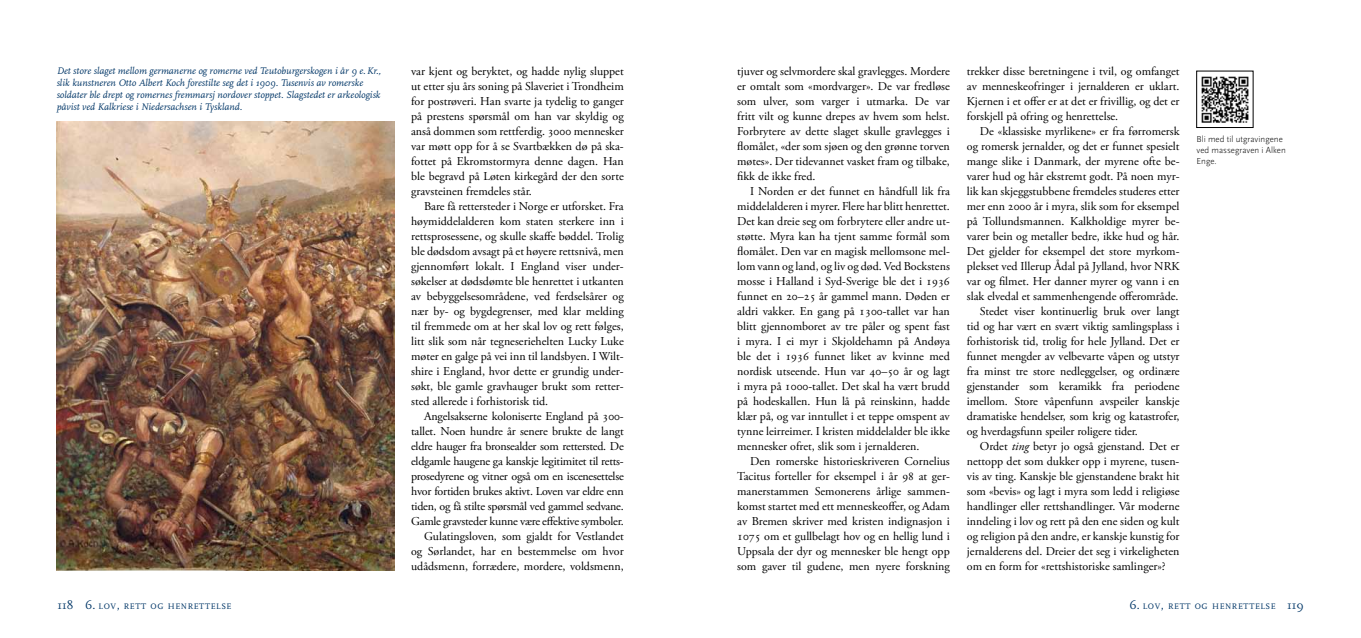
<style>
.page{position:relative;width:1361px;height:638px;background:#fff}
.page>*{position:absolute;margin:0;border:0;box-sizing:border-box;transform-origin:0 0}
.t1{font:12px/15px "Adobe Garamond Pro";color:#000;text-align:justify}
.t2{font:12px/15px "Adobe Garamond Pro";letter-spacing:-.02em;color:#000;text-align:right}
.t3{font:italic 10px/12px "Scala";color:#003667}
.t4{font:300 9px/11px "Scala Sans";color:#000}
.t5{font:8.4px "Scala";letter-spacing:.07em;color:#003667}
.s1{font-style:italic}
.s2{font-size:12px}
</style>
<div class="page">
<img style="left:56px;top:122px;width:338px;height:448px">
<img style="left:1201px;top:76px;width:48px;height:47px">
<div style="left:1196px;top:71px;width:57px;height:57px;border:1px solid #000"></div>
<p class="t3" style="left:57px;top:65px;width:326px">Det store slaget mellom germanerne og romerne ved Teutoburgerskogen i år 9 e.Kr., slik kunstneren Otto Albert Koch forestilte seg det i 1909. Tusenvis av romerske soldater ble drept og romernes fremmarsj nordover stoppet. Slagstedet er arkeologisk påvist ved Kalkriese i Niedersachsen i Tyskland.</p>
<p class="t1" style="left:737px;top:64px;width:214px">tjuver og selvmordere skal gravlegges. Mordere er omtalt som «mordvarger». De var fredløse som ulver, som varger i utmarka. De var fritt vilt og kunne drepes av hvem som helst.<br>Forbrytere av dette slaget skulle gravlegges i flomålet, «der som sjøen og den grønne torven møtes». Der tidevannet vasket fram og tilbake, fikk de ikke fred.</p>
<p class="t1" style="left:737px;top:184px;width:214px;text-indent:13px">I Norden er det funnet en håndfull lik fra middelalderen i myrer. Flere har blitt henrettet.<br>Det kan dreie seg om forbrytere eller andre ut&shy;støtte. Myra kan ha tjent samme formål som flomålet. Den var en magisk mellomsone mel&shy;lom vann og land, og liv og død. Ved Bockstens mosse i Halland i Syd-Sverige ble det i 1936 funnet en 20–25 år gammel mann. Døden er aldri vakker. En gang på 1300-tallet var han blitt gjennomboret av tre påler og spent fast i myra. I ei myr i Skjoldehamn på Andøya ble det i 1936 funnet liket av kvinne med nordisk utseende. Hun var 40–50 år og lagt i myra på 1000-tallet. Det skal ha vært brudd på hodeskallen. Hun lå på reinskinn, hadde klær på, og var inntullet i et teppe omspent av tynne leirreimer. I kristen middelalder ble ikke mennesker ofret, slik som i jernalderen.</p>
<p class="t1" style="left:737px;top:454px;width:214px;text-indent:13px">Den romerske historieskriveren Cornelius Tacitus forteller for eksempel i år 98 at ger&shy;manerstammen Semonerens årlige sammen&shy;komst startet med ett menneskeoffer, og Adam av Bremen skriver med kristen indignasjon i 1075 om et gullbelagt hov og en hellig lund i Uppsala der dyr og mennesker ble hengt opp som gaver til gudene, men nyere forskning</p>
<p class="t1" style="left:411px;top:64px;width:214px">var kjent og beryktet, og hadde nylig sluppet ut etter sju års soning på Slaveriet i Trondheim for postrøveri. Han svarte ja tydelig to ganger på prestens spørsmål om han var skyldig og anså dommen som rettferdig. 3000 mennesker var møtt opp for å se Svartbækken dø på ska&shy;fottet på Ekromstormyra denne dagen. Han ble begravd på Løten kirkegård der den sorte gravsteinen fremdeles står.</p>
<p class="t1" style="left:411px;top:199px;width:214px;text-indent:13px">Bare få rettersteder i Norge er utforsket. Fra høymiddelalderen kom staten sterkere inn i rettsprosessene, og skulle skaffe bøddel. Trolig ble dødsdom avsagt på et høyere rettsnivå, men gjennomført lokalt. I England viser under&shy;søkelser at dødsdømte ble henrettet i utkanten av bebyggelsesområdene, ved ferdselsårer og nær by- og bygdegrenser, med klar melding til fremmede om at her skal lov og rett følges, litt slik som når tegneseriehelten Lucky Luke møter en galge på vei inn til landsbyen. I Wilt&shy;shire i England, hvor dette er grundig under&shy;søkt, ble gamle gravhauger brukt som retter&shy;sted allerede i forhistorisk tid.</p>
<p class="t2" style="left:411px;top:409px;width:214px">Angelsakserne koloniserte England på 300--- tallet. Noen hundre år senere brukte de langt eldre hauger fra bronsealder som rettersted. De eldgamle haugene ga kanskje legitimitet til retts&shy;prosedyrene og vitner også om en iscenesettelse hvor fortiden brukes aktivt. Loven var eldre enn tiden, og få stilte spørsmål ved gammel sedvane.<br>Gamle gravsteder kunne være effektive symboler.<br>Gulatingsloven, som gjaldt for Vestlandet og Sørlandet, har en bestemmelse om hvor udådsmenn, forrædere, mordere, voldsmenn,</p>
<p class="t1" style="left:967px;top:64px;width:214px">trekker disse beretningene i tvil, og omfanget av menneskeofringer i jernalderen er uklart.<br>Kjernen i et offer er at det er frivillig, og det er forskjell på ofring og henrettelse.</p>
<p class="t1" style="left:967px;top:124px;width:214px;text-align:left;text-indent:13px">De «klassiske myrlikene» er fra førromersk og romersk jernalder, og det er funnet spesielt mange slike i Danmark, der myrene ofte be&shy;varer hud og hår ekstremt godt. På noen myr&shy;lik kan skjeggstubbene fremdeles studeres etter mer enn 2000 år i myra, slik som for eksempel på Tollundsmannen. Kalkholdige myrer be&shy;varer bein og metaller bedre, ikke hud og hår.<br>Det gjelder for eksempel det store myrkom&shy;plekset ved Illerup Ådal på Jylland, hvor NRK var og filmet. Her danner myrer og vann i en slak elvedal et sammenhengende offerområde.<br>Stedet viser kontinuerlig bruk over langt tid og har vært en svært viktig samlingsplass i forhistorisk tid, trolig for hele Jylland. Det er funnet mengder av velbevarte våpen og utstyr fra minst tre store nedleggelser, og ordinære gjenstander som keramikk fra periodene imellom. Store våpenfunn avspeiler kanskje dramatiske hendelser, som krig og katastrofer, og hverdagsfunn speiler roligere tider.</p>
<p class="t1" style="left:967px;top:439px;width:214px;text-indent:13px">Ordet <span class="s1">ting</span> betyr jo også gjenstand. Det er nettopp det som dukker opp i myrene, tusen&shy;vis av ting. Kanskje ble gjenstandene brakt hit som «bevis» og lagt i myra som ledd i religiøse handlinger eller rettshandlinger. Vår moderne inndeling i lov og rett på den ene siden og kult og religion på den andre, er kanskje kunstig for jernalderens del. Dreier det seg i virkeligheten om en form for «rettshistoriske samlinger»?</p>
<p class="t4" style="left:1196px;top:134px;width:91px">Bli med til utgravingene ved massegraven i Alken<br>Enge.</p>
<p class="t5" style="left:57px;top:602px;width:176px"><span class="s2">118 6.</span> LOV<span class="s2">,</span> RETT OG HENRETTELSE</p>
<p class="t5" style="left:1129px;top:602px;width:176px"><span class="s2">6.</span> LOV<span class="s2">,</span> RETT OG HENRETTELSE <span class="s2">119</span></p>
</div>
